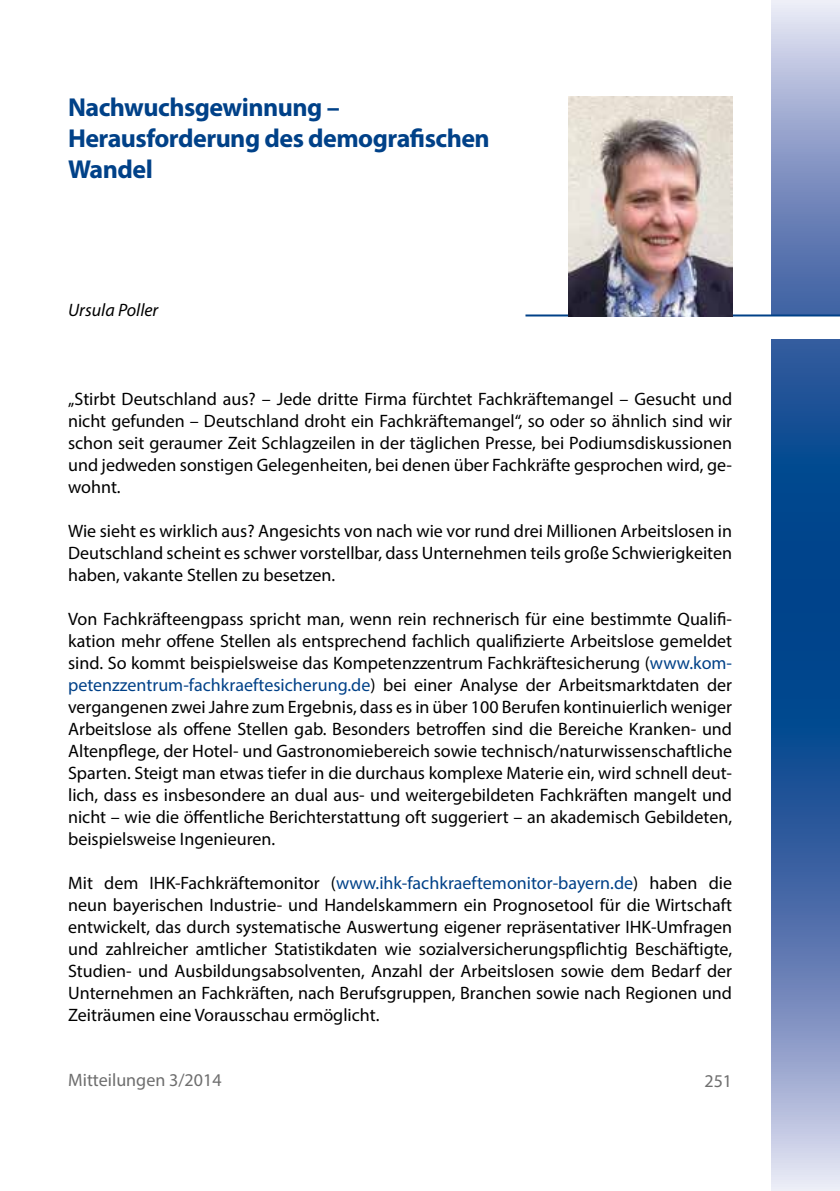
<style>
.page{position:relative;width:840px;height:1191px;background:#fff}
.page>*{position:absolute;margin:0;border:0;box-sizing:border-box;transform-origin:0 0}
.t1{font:700 26px/31.2px "Myriad Pro";letter-spacing:-.02em;color:#004188}
.t2{font:18px/22px "Myriad Pro";color:#000;text-align:justify}
.t3{font:18px "Myriad Pro";color:#6e6e6e}
.t4{font:italic 18px "Myriad Pro";color:#000}
.s1{color:#004188}
</style>
<div class="page">
<svg style="left:771px;top:0;width:68px;height:595px;background:#5479b0"></svg>
<svg style="left:771px;top:595px;width:68px;height:596px;background:#5377af"></svg>
<div style="left:770px;top:316px;width:69px;height:22px;background:#fff"></div>
<hr style="left:525px;top:314px;width:314px;height:2px;background:#004188">
<img style="left:568px;top:96px;width:163px;height:220px">
<h1 class="t1" style="left:68px;top:91px;width:423px">Nachwuchsgewinnung –<br>Herausforderung des demografischen<br>Wandel</h1>
<p class="t4" style="left:68px;top:299px;width:92px">Ursula Poller</p>
<p class="t2" style="left:68px;top:387px;width:665px">„Stirbt Deutschland aus? – Jede dritte Firma fürchtet Fachkräftemangel – Gesucht und nicht gefunden – Deutschland droht ein Fachkräftemangel“, so oder so ähnlich sind wir schon seit geraumer Zeit Schlagzeilen in der täglichen Presse, bei Podiumsdiskussionen und jedweden sonstigen Gelegenheiten, bei denen über Fachkräfte gesprochen wird, ge&shy;wohnt.</p>
<p class="t2" style="left:68px;top:519px;width:665px">Wie sieht es wirklich aus? Angesichts von nach wie vor rund drei Millionen Arbeitslosen in Deutschland scheint es schwer vorstellbar, dass Unternehmen teils große Schwierigkeiten haben, vakante Stellen zu besetzen.</p>
<p class="t2" style="left:68px;top:607px;width:665px">Von Fachkräfteengpass spricht man, wenn rein rechnerisch für eine bestimmte Qualifi&shy;kation mehr offene Stellen als entsprechend fachlich qualifizierte Arbeitslose gemeldet sind. So kommt beispielsweise das Kompetenzzentrum Fachkräftesicherung (<span class="s1">www.kom&shy;petenzzentrum-fachkraeftesicherung.de</span>) bei einer Analyse der Arbeitsmarktdaten der vergangenen zwei Jahre zum Ergebnis, dass es in über 100 Berufen kontinuierlich weniger Arbeitslose als offene Stellen gab. Besonders betroffen sind die Bereiche Kranken- und Altenpflege, der Hotel- und Gastronomiebereich sowie technisch/naturwissenschaftliche Sparten. Steigt man etwas tiefer in die durchaus komplexe Materie ein, wird schnell deut&shy;lich, dass es insbesondere an dual aus- und weitergebildeten Fachkräften mangelt und nicht – wie die öffentliche Berichterstattung oft suggeriert – an akademisch Gebildeten, beispielsweise Ingenieuren.</p>
<p class="t2" style="left:68px;top:871px;width:665px">Mit dem IHK-Fachkräftemonitor (<span class="s1">www.ihk-fachkraeftemonitor-bayern.de</span>) haben die neun bayerischen Industrie- und Handelskammern ein Prognosetool für die Wirtschaft entwickelt, das durch systematische Auswertung eigener repräsentativer IHK-Umfragen und zahlreicher amtlicher Statistikdaten wie sozialversicherungspflichtig Beschäftigte, Studien- und Ausbildungsabsolventen, Anzahl der Arbeitslosen sowie dem Bedarf der Unternehmen an Fachkräften, nach Berufsgruppen, Branchen sowie nach Regionen und Zeiträumen eine Vorausschau ermöglicht.</p>
<p class="t3" style="left:68px;top:1068px;width:155px">Mitteilungen 3/2014</p>
<p class="t3" style="left:704px;top:1069px;width:29px">251</p>
</div>
